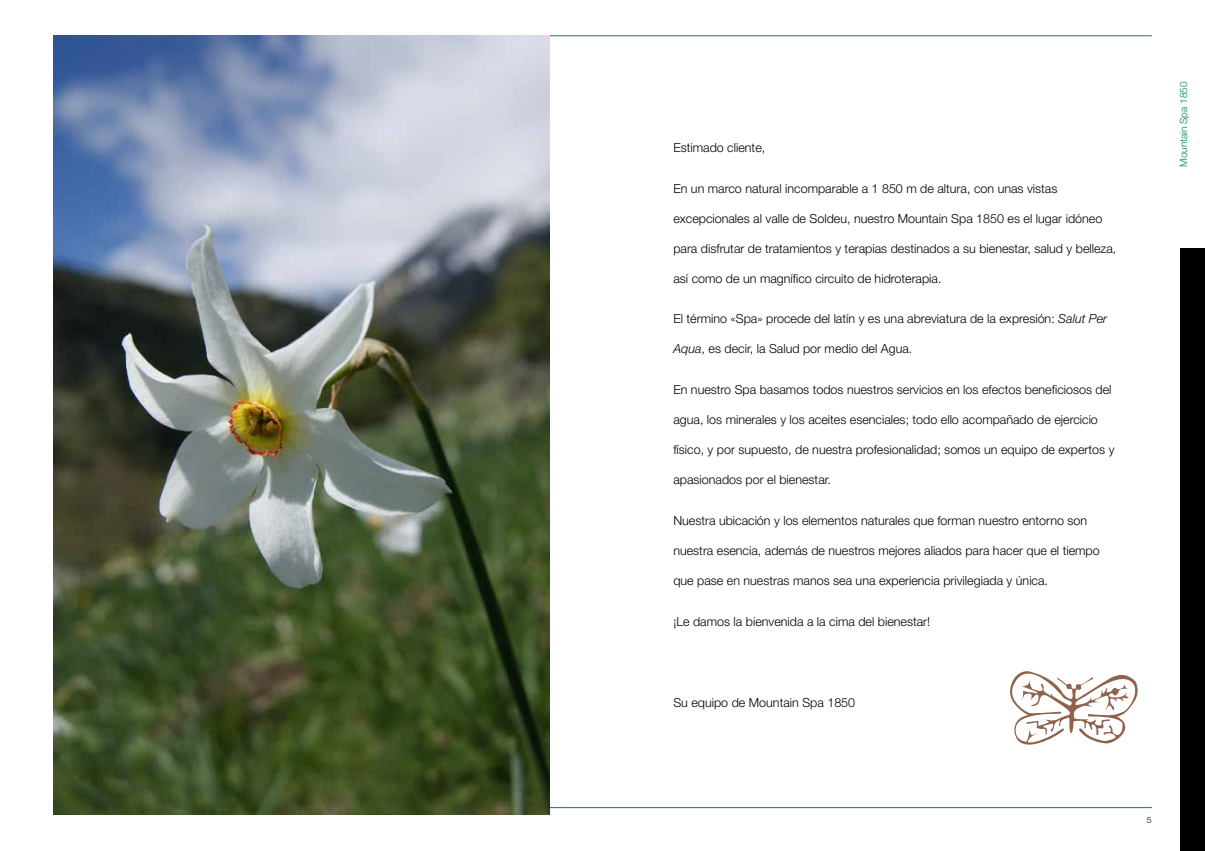
<style>
.page{position:relative;width:1205px;height:851px;background:#fff}
.page>*{position:absolute;margin:0;border:0;box-sizing:border-box;transform-origin:0 0}
.t1{font:300 12.5px "Helvetica Neue LT Std";color:#000}
.t2{font:300 10px "Helvetica Neue LT Std";color:#008749}
.t3{font:300 8.75px "Helvetica Neue LT Std";color:#000}
.s1{font-style:italic}
</style>
<div class="page">
<div style="left:1180px;top:248px;width:25px;height:602px;background:#000"></div>
<hr style="left:53px;top:35px;width:1099px;height:1px;background:#008749">
<hr style="left:53px;top:807px;width:1099px;height:1px;background:#008749">
<svg style="left:1010px;top:671px;width:128px;height:74px"></svg>
<img style="left:53px;top:35px;width:496px;height:779px">
<p class="t1" style="left:673px;top:140px;width:93px">Estimado cliente,</p>
<p class="t1" style="left:673px;top:181px;width:385px">En un marco natural incomparable a 1 850 m de altura, con unas vistas</p>
<p class="t1" style="left:673px;top:211px;width:430px">excepcionales al valle de Soldeu, nuestro Mountain Spa 1850 es el lugar idóneo</p>
<p class="t1" style="left:673px;top:241px;width:444px">para disfrutar de tratamientos y terapias destinados a su bienestar, salud y belleza,</p>
<p class="t1" style="left:673px;top:271px;width:270px">así como de un magnífico circuito de hidroterapia.</p>
<p class="t1" style="left:673px;top:311px;width:435px">El término «Spa» procede del latín y es una abreviatura de la expresión: <span class="s1">Salut Per</span></p>
<p class="t1" style="left:673px;top:341px;width:240px"><span class="s1">Aqua</span>, es decir, la Salud por medio del Agua.</p>
<p class="t1" style="left:673px;top:382px;width:440px">En nuestro Spa basamos todos nuestros servicios en los efectos beneficiosos del</p>
<p class="t1" style="left:673px;top:412px;width:426px">agua, los minerales y los aceites esenciales; todo ello acompañado de ejercicio</p>
<p class="t1" style="left:673px;top:442px;width:443px">físico, y por supuesto, de nuestra profesionalidad; somos un equipo de expertos y</p>
<p class="t1" style="left:673px;top:472px;width:159px">apasionados por el bienestar.</p>
<p class="t1" style="left:673px;top:512px;width:415px">Nuestra ubicación y los elementos naturales que forman nuestro entorno son</p>
<p class="t1" style="left:673px;top:542px;width:428px">nuestra esencia, además de nuestros mejores aliados para hacer que el tiempo</p>
<p class="t1" style="left:673px;top:572px;width:376px">que pase en nuestras manos sea una experiencia privilegiada y única.</p>
<p class="t1" style="left:673px;top:613px;width:258px">¡Le damos la bienvenida a la cima del bienestar!</p>
<p class="t1" style="left:673px;top:694px;width:183px">Su equipo de Mountain Spa 1850</p>
<p class="t2" style="left:1177px;top:167px;width:87px;rotate:-90deg">Mountain Spa 1850</p>
<p class="t3" style="left:1147px;top:814px;width:6px">5</p>
</div>
